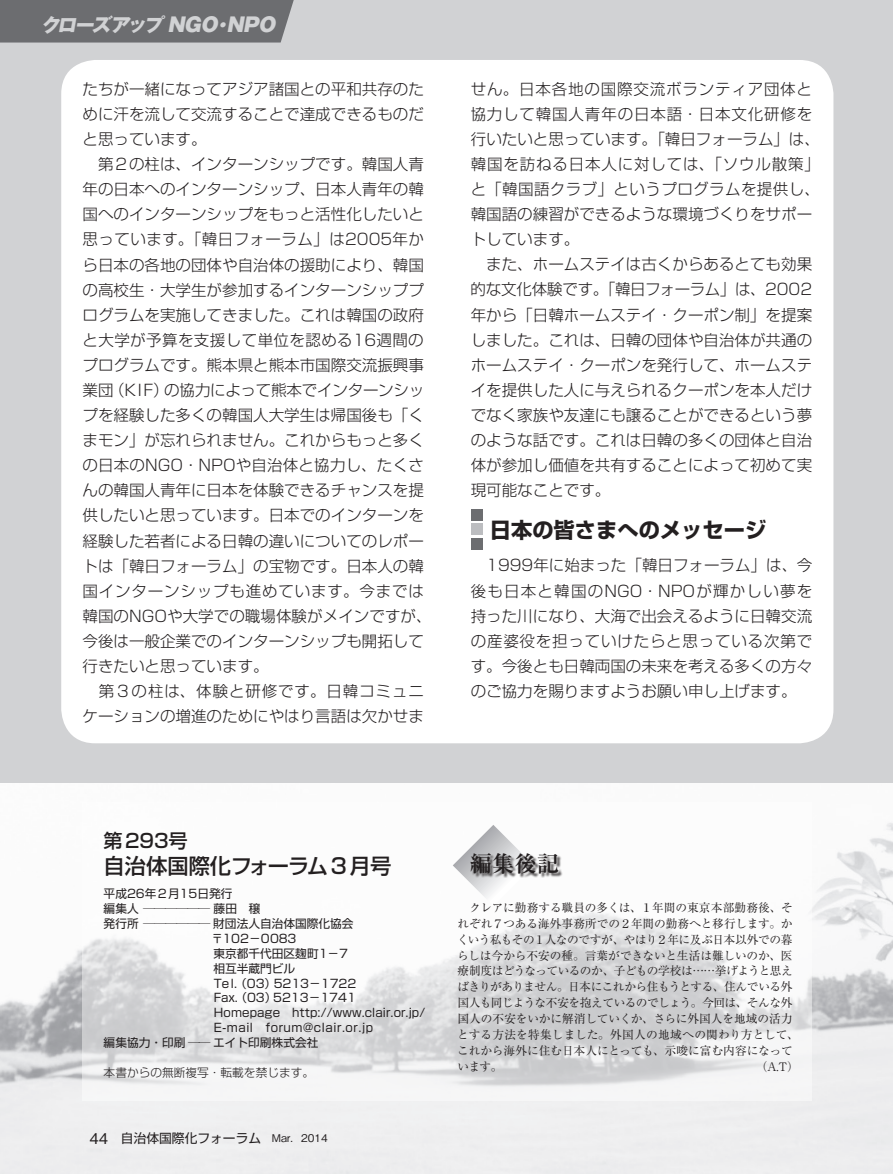
<style>
.page{position:relative;width:893px;height:1174px;background:#fff}
.page>*{position:absolute;margin:0;border:0;box-sizing:border-box;transform-origin:0 0}
.t1{font:700 22.35px "Ryumin Pro";color:#231f20}
.t2{font:500 21.3px "Shin Go Pro";color:#231f20}
.t3{font:700 21.3px "Shin Go Pro";color:#231f20}
.t4{font:500 19.2px "Shin Go Pro";color:#231f20}
.t5{font:italic 800 18.9px "Gothic MB101 Pro";color:#d1d2d4}
.t6{font:300 15.45px/25px "Shin Go Pro";color:#231f20}
.t7{font:12.75px "Shin Go Pro";color:#231f20}
.t8{font:11.7px/15.9px "Ryumin Pro";letter-spacing:-.025em;color:#231f20}
.t9{font:11.7px "Shin Go Pro";color:#231f20}
.t10{font:11.7px "Shin Go Pro";letter-spacing:.05em;color:#231f20}
.t11{font:300 11.7px "Shin Go Pro";color:#231f20}
.s1{font-weight:900}
.s2{font-family:"Gothic BBB Pro";font-weight:500;font-size:14.85px}
.s3{font-family:"Gothic BBB Pro";font-weight:500;font-size:10.65px}
</style>
<div class="page">
<img style="left:0;top:782px;width:893px;height:392px">
<svg style="left:82px;top:802px;width:730px;height:298px"></svg>
<div style="left:0;top:0;width:893px;height:782px;background:#d1d2d4"></div>
<div style="left:61px;top:60px;width:772px;height:683px;background:#fff;border-radius:34px"></div>
<div style="left:0;top:0;width:294px;height:43px;background:#6c6d70"></div>
<svg style="left:453px;top:824px;width:81px;height:82px"></svg>
<div style="left:471px;top:853px;width:91px;height:25px;background:#231f20;opacity:.75"></div>
<div style="left:471px;top:509px;width:11px;height:12px;background:#6c6d70"></div>
<div style="left:471px;top:523px;width:11px;height:12px;background:#bcbdc0"></div>
<div style="left:471px;top:538px;width:11px;height:11px;background:#6c6d70"></div>
<p class="t5" style="left:40px;top:9px;width:241px">クローズアップ <span class="s1">NGO･NPO</span></p>
<p class="t6" style="left:82px;top:75px;width:351px">たちが一緒になってアジア諸国との平和共存のために汗を流して交流することで達成できるものだと思っています。<br>　第２の柱は、インターンシップです。韓国人青年の日本へのインターンシップ、日本人青年の韓国へのインターンシップをもっと活性化したいと思っています。「韓日フォーラム」は2005年から日本の各地の団体や自治体の援助により、韓国の高校生・大学生が参加するインターンシッププログラムを実施してきました。これは韓国の政府と大学が予算を支援して単位を認める16週間のプログラムです。熊本県と熊本市国際交流振興事業団（KIF）の協力によって熊本でインターンシップを経験した多くの韓国人大学生は帰国後も「くまモン」が忘れられません。これからもっと多くの日本のNGO・NPOや自治体と協力し、たくさんの韓国人青年に日本を体験できるチャンスを提供したいと思っています。日本でのインターンを経験した若者による日韓の違いについてのレポートは「韓日フォーラム」の宝物です。日本人の韓国インターンシップも進めています。今までは韓国のNGOや大学での職場体験がメインですが、今後は一般企業でのインターンシップも開拓して行きたいと思っています。<br>　第３の柱は、体験と研修です。日韓コミュニケーションの増進のためにやはり言語は欠かせま</p>
<p class="t6" style="left:470px;top:74px;width:351px">せん。日本各地の国際交流ボランティア団体と協力して韓国人青年の日本語・日本文化研修を行いたいと思っています。「韓日フォーラム」は、韓国を訪ねる日本人に対しては、「ソウル散策」と「韓国語クラブ」というプログラムを提供し、韓国語の練習ができるような環境づくりをサポートしています。<br>　また、ホームステイは古くからあるとても効果的な文化体験です。「韓日フォーラム」は、2002年から「日韓ホームステイ・クーポン制」を提案しました。これは、日韓の団体や自治体が共通のホームステイ・クーポンを発行して、ホームステイを提供した人に与えられるクーポンを本人だけでなく家族や友達にも譲ることができるという夢のような話です。これは日韓の多くの団体と自治体が参加し価値を共有することによって初めて実現可能なことです。</p>
<h2 class="t3" style="left:490px;top:512px;width:278px">日本の皆さまへのメッセージ</h2>
<p class="t6" style="left:471px;top:551px;width:343px;text-align:justify">　1999年に始まった「韓日フォーラム」は、今後も日本と韓国のNGO・NPOが輝かしい夢を持った川になり、大海で出会えるように日韓交流の産婆役を担っていけたらと思っている次第です。今後とも日韓両国の未来を考える多くの方々のご協力を賜りますようお願い申し上げます。</p>
<p class="t4" style="left:104px;top:825px;width:86px">第293号</p>
<h2 class="t2" style="left:104px;top:848px;width:289px">自治体国際化フォーラム３月号</h2>
<p class="t9" style="left:104px;top:884px;width:130px">平成26年２月15日発行</p>
<p class="t9" style="left:104px;top:899px;width:158px">編集人 ────── 藤田　穣</p>
<p class="t9" style="left:104px;top:914px;width:251px">発行所 ────── 財団法人自治体国際化協会</p>
<p class="t9" style="left:212px;top:928px;width:86px">〒102−0083</p>
<p class="t9" style="left:213px;top:943px;width:136px">東京都千代田区麹町1−7</p>
<p class="t9" style="left:213px;top:958px;width:83px">相互半蔵門ビル</p>
<p class="t9" style="left:214px;top:973px;width:144px">Tel.（03）5213−1722</p>
<p class="t9" style="left:214px;top:988px;width:144px">Fax.（03）5213−1741</p>
<p class="t9" style="left:214px;top:1003px;width:213px">Homepage　http://www.clair.or.jp/</p>
<p class="t10" style="left:214px;top:1018px;width:161px">E-mail　forum@clair.or.jp</p>
<p class="t9" style="left:104px;top:1033px;width:216px">編集協力・印刷 ── エイト印刷株式会社</p>
<p class="t11" style="left:104px;top:1062px;width:212px">本書からの無断複写・転載を禁じます。</p>
<p class="t7" style="left:89px;top:1127px;width:240px"><span class="s2">44</span>　自治体国際化フォーラム<span class="s3">　Mar．2014</span></p>
<h1 class="t1" style="left:470px;top:846px;width:91px">編集後記</h1>
<p class="t8" style="left:457px;top:898px;width:343px">　クレアに勤務する職員の多くは、１年間の東京本部勤務後、それぞれ７つある海外事務所での２年間の勤務へと移行します。かくいう私もその１人なのですが、やはり２年に及ぶ日本以外での暮らしは今から不安の種。言葉ができないと生活は難しいのか、医療制度はどうなっているのか、子どもの学校は……挙げようと思えばきりがありません。日本にこれから住もうとする、住んでいる外国人も同じような不安を抱えているのでしょう。今回は、そんな外国人の不安をいかに解消していくか、さらに外国人を地域の活力とする方法を特集しました。外国人の地域への関わり方として、これから海外に住む日本人にとっても、示唆に富む内容になっています。</p>
<p class="t8" style="left:756px;top:1058px;width:45px">（A.T）</p>
</div>
